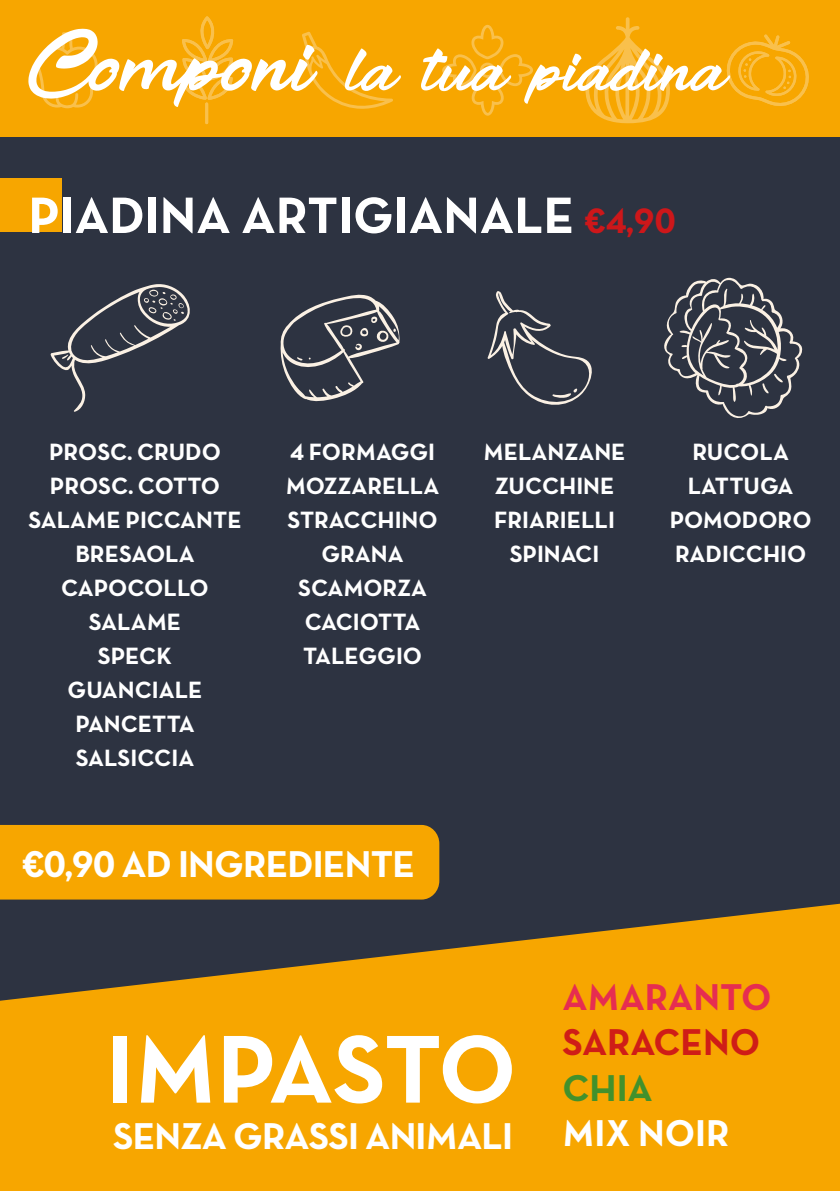
<style>
.page{position:relative;width:840px;height:1191px;background:#fff}
.page>*{position:absolute;margin:0;border:0;box-sizing:border-box;transform-origin:0 0}
.t1{font:98px "Neutra Text TF Bold Alt";letter-spacing:-.01em;color:#fff}
.t2{font:52px "Neutra Text TF Bold Alt";color:#fff}
.t3{font:50px "The Delicate DEMO";color:#fff}
.t4{font:38px "Neutra Text TF Bold Alt";letter-spacing:-.02em;color:#fff}
.t5{font:38px "Neutra Text TF Bold Alt";color:#e62d51}
.t6{font:38px "Neutra Text TF Bold Alt";color:#cf1d17}
.t7{font:38px "Neutra Text TF Bold Alt";color:#42912c}
.t8{font:24px/34px "Neutra Text TF Bold Alt";color:#fff;text-align:center}
.s1{font-size:62px}
.s2{font-size:36px;color:#cd171a}
</style>
<div class="page">
<div style="left:0;top:0;width:839px;height:1191px;background:#2d3341"></div>
<div style="left:0;top:0;width:839px;height:137px;background:#f7a600"></div>
<div style="left:0;top:179px;width:62px;height:53px;background:#f7a600"></div>
<svg style="left:664px;top:277px;width:138px;height:141px"></svg>
<svg style="left:280px;top:294px;width:120px;height:108px"></svg>
<svg style="left:487px;top:291px;width:105px;height:114px"></svg>
<svg style="left:50px;top:284px;width:140px;height:128px"></svg>
<div style="left:0;top:825px;width:439px;height:74px;background:#f7a600"></div>
<svg style="left:302px;top:32px;width:91px;height:77px"></svg>
<svg style="left:181px;top:16px;width:52px;height:108px"></svg>
<svg style="left:37px;top:32px;width:61px;height:76px"></svg>
<svg style="left:726px;top:34px;width:83px;height:72px"></svg>
<svg style="left:585px;top:17px;width:84px;height:106px"></svg>
<svg style="left:442px;top:25px;width:90px;height:91px"></svg>
<svg style="left:0;top:903px;width:839px;height:288px;fill:#f7a600"></svg>
<h3 class="t3" style="left:28px;top:44px;width:701px"><span class="s1">Componi</span> la tua piadina</h3>
<h2 class="t2" style="left:28px;top:183px;width:648px">PIADINA ARTIGIANALE <span class="s2">€4,90</span></h2>
<p class="t8" style="left:28px;top:434px;width:214px">PROSC. CRUDO<br>PROSC. COTTO<br>SALAME PICCANTE<br>BRESAOLA<br>CAPOCOLLO<br>SALAME<br>SPECK<br>GUANCIALE<br>PANCETTA<br>SALSICCIA</p>
<p class="t8" style="left:286px;top:434px;width:155px">4 FORMAGGI<br>MOZZARELLA<br>STRACCHINO<br>GRANA<br>SCAMORZA<br>CACIOTTA<br>TALEGGIO</p>
<p class="t8" style="left:483px;top:434px;width:143px">MELANZANE<br>ZUCCHINE<br>FRIARIELLI<br>SPINACI</p>
<p class="t8" style="left:669px;top:434px;width:143px">RUCOLA<br>LATTUGA<br>POMODORO<br>RADICCHIO</p>
<h3 class="t4" style="left:22px;top:840px;width:394px">€0,90 AD INGREDIENTE</h3>
<h1 class="t1" style="left:106px;top:1008px;width:412px">IMPASTO</h1>
<h3 class="t5" style="left:562px;top:973px;width:210px">AMARANTO</h3>
<h3 class="t6" style="left:562px;top:1018px;width:199px">SARACENO</h3>
<h3 class="t7" style="left:562px;top:1064px;width:92px">CHIA</h3>
<h3 class="t4" style="left:113px;top:1112px;width:401px">SENZA GRASSI ANIMALI</h3>
<h3 class="t4" style="left:562px;top:1109px;width:168px">MIX NOIR</h3>
</div>
